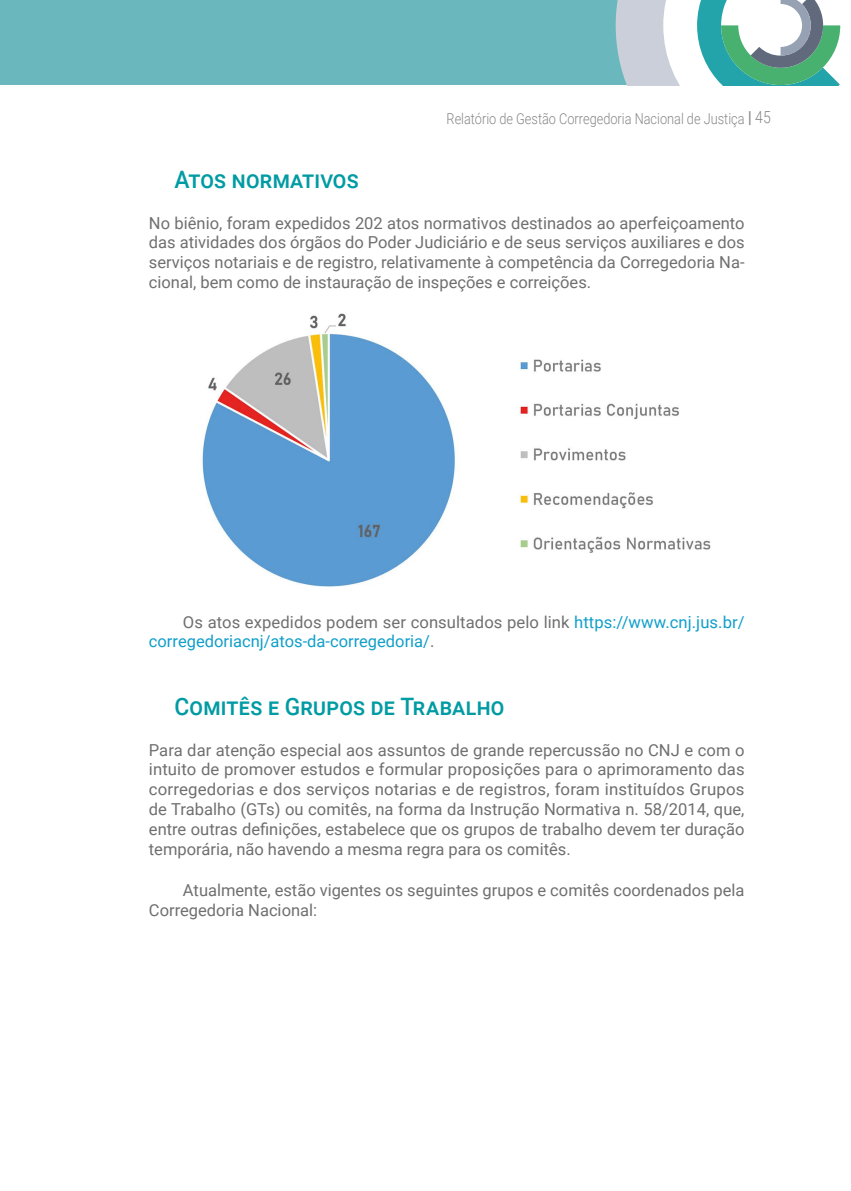
<style>
.page{position:relative;width:851px;height:1191px;background:#fff}
.page>*{position:absolute;margin:0;border:0;box-sizing:border-box;transform-origin:0 0}
.t1{font:500 24px "Roboto";letter-spacing:.01em;color:#009ba3;scale:.95 1}
.t2{font:16.5px/19.8px "Roboto";color:#706f6f;text-align:justify}
.t3{font:16.5px/19.8px "Roboto";letter-spacing:.005em;color:#109fc9}
.t4{font:300 15px "Roboto";color:#878787;scale:.85 1}
.s1{font-weight:900;font-size:16.5px}
.s2{font-size:16.5px}
.s3{color:#706f6f}
</style>
<div class="page">
<div style="left:0;top:0;width:633px;height:85px;background:#6ab7be"></div>
<svg style="left:615px;top:0;width:225px;height:85px"></svg>
<img style="left:202px;top:313px;width:509px;height:273px">
<p class="t4" style="left:446px;top:108px;width:383px">Relatório de Gestão Corregedoria Nacional de Justiça <span class="s1">|</span> <span class="s2">45</span></p>
<h1 class="t1" style="left:174px;top:163px;width:195px">Atos normativos</h1>
<p class="t2" style="left:149px;top:212px;width:597px">No biênio, foram expedidos 202 atos normativos destinados ao aperfeiçoamento das atividades dos órgãos do Poder Judiciário e de seus serviços auxiliares e dos serviços notariais e de registro, relativamente à competência da Corregedoria Na&shy;cional, bem como de instauração de inspeções e correições.</p>
<p class="t3" style="left:149px;top:611px;width:597px;text-indent:34px"><span class="s3">Os atos expedidos podem ser consultados pelo link</span> https://www.cnj.jus.br/ corregedoriacnj/atos-da-corregedoria/<span class="s3">.</span></p>
<h1 class="t1" style="left:174px;top:689px;width:349px">Comitês e Grupos de Trabalho</h1>
<p class="t2" style="left:149px;top:739px;width:597px">Para dar atenção especial aos assuntos de grande repercussão no CNJ e com o intuito de promover estudos e formular proposições para o aprimoramento das corregedorias e dos serviços notarias e de registros, foram instituídos Grupos de Trabalho (GTs) ou comitês, na forma da Instrução Normativa n. 58/2014, que, entre outras definições, estabelece que os grupos de trabalho devem ter duração temporária, não havendo a mesma regra para os comitês.</p>
<p class="t2" style="left:149px;top:879px;width:597px;text-indent:34px">Atualmente, estão vigentes os seguintes grupos e comitês coordenados pela<br>Corregedoria Nacional:</p>
</div>
